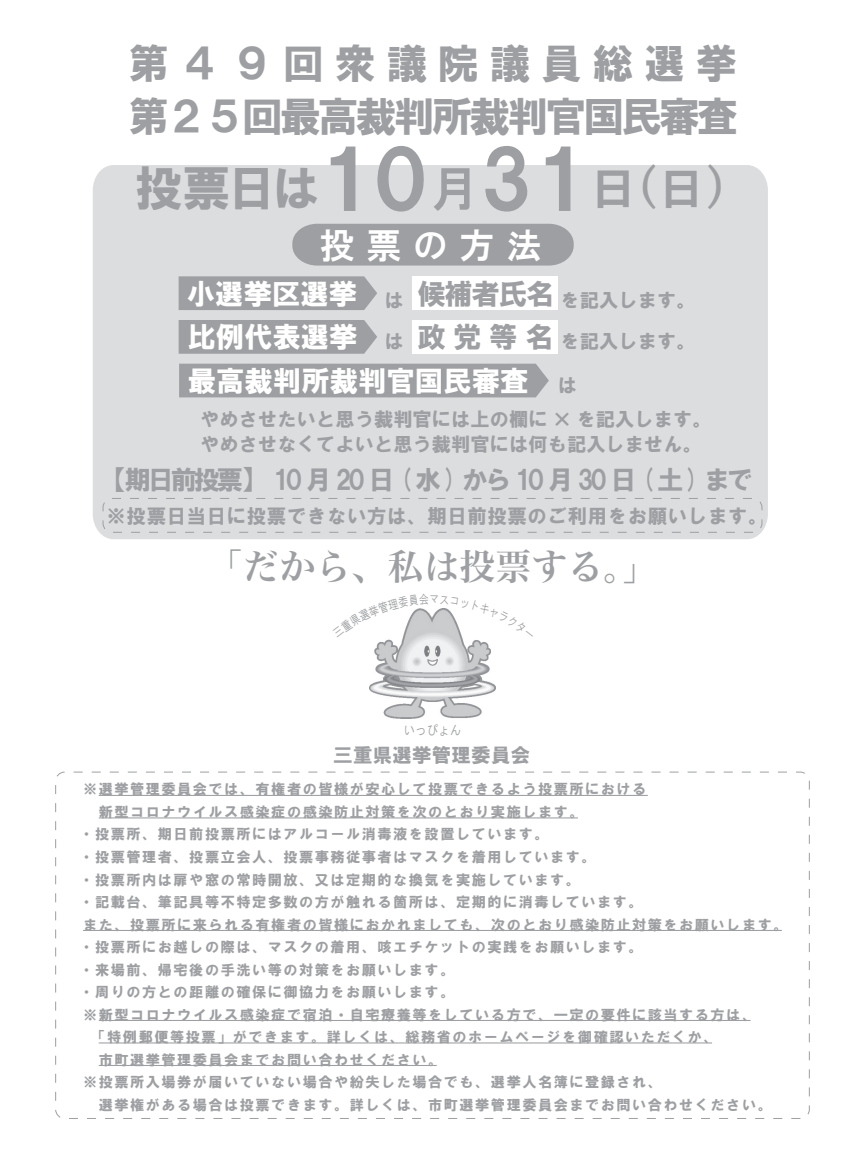
<style>
.page{position:relative;width:865px;height:1161px;background:#fff}
.page>*{position:absolute;margin:0;border:0;box-sizing:border-box;transform-origin:0 0}
.t1{font:80.03px "HGS Soei Kakugothic UB";color:#9d9fa2;scale:1.08 1}
.t2{font:48.07px "HGS Soei Kakugothic UB";color:#9d9fa2}
.t3{font:48.07px "HG Gothic E";color:#9d9fa2;scale:1.05 1}
.t4{font:47.62px "HGS Soei Presence EB";color:#9d9fa2}
.t5{font:47.62px "HG Gothic E";color:#9d9fa2}
.t6{font:40.95px "HGS Soei Kakugothic UB";letter-spacing:-.075em;color:#9d9fa2}
.t7{font:40.95px "HGS Soei Kakugothic UB";letter-spacing:.26em;color:#9d9fa2}
.t8{font:36px "Hira Min Pro N W6";color:#9d9fa2}
.t9{font:34.8px "HGP Gothic E";letter-spacing:.35em;color:#fff}
.t10{font:28.5px "HGS Soei Kakugothic UB";letter-spacing:-.005em;color:#fff}
.t11{font:28.5px "HGS Soei Kakugothic UB";letter-spacing:-.05em;color:#9d9fa2}
.t12{font:26.25px "HGS Soei Kakugothic UB";letter-spacing:-.125em;color:#9d9fa2}
.t13{font:19.73px "HGS Soei Kakugothic UB";letter-spacing:.025em;color:#9d9fa2}
.t14{font:19.5px "HGS Soei Kakugothic UB";letter-spacing:.01em;color:#9d9fa2}
.t15{font:19.27px/41.6px "HGS Soei Kakugothic UB";color:#9d9fa2}
.t16{font:14.25px "HGS Soei Kakugothic UB";letter-spacing:.1em;color:#9d9fa2}
.t17{font:14.1px "HG Gothic M";color:#9d9fa2;scale:.82 1}
.s1{font-family:"HG Gothic E";font-size:48.07px}
</style>
<div class="page">
<div style="left:93px;top:165px;width:674px;height:374px;background:#dcdddf"></div>
<div style="left:292px;top:224px;width:281px;height:42px;background:#9d9fa2"></div>
<div style="left:178px;top:276px;width:199px;height:34px;background:#9d9fa2"></div>
<div style="left:178px;top:320px;width:199px;height:34px;background:#9d9fa2"></div>
<div style="left:412px;top:320px;width:145px;height:34px;background:#fff"></div>
<img style="left:369px;top:637px;width:126px;height:81px">
<div style="left:412px;top:276px;width:145px;height:34px;background:#fff"></div>
<div style="left:179px;top:364px;width:369px;height:33px;background:#9d9fa2"></div>
<hr style="left:99px;top:795px;width:548px;height:1px;background:#9d9fa2">
<hr style="left:99px;top:817px;width:478px;height:1px;background:#9d9fa2">
<hr style="left:83px;top:930px;width:698px;height:1px;background:#9d9fa2">
<hr style="left:99px;top:1020px;width:651px;height:1px;background:#9d9fa2">
<hr style="left:99px;top:1042px;width:612px;height:1px;background:#9d9fa2">
<hr style="left:99px;top:1065px;width:337px;height:1px;background:#9d9fa2">
<div style="left:103px;top:498px;width:659px;height:35px;border:1px dashed #9d9fa2;border-radius:9px"></div>
<svg style="left:403px;top:608px;width:59px;height:29px"></svg>
<h3 class="t7" style="left:128px;top:43px;width:610px">第４９回衆議院議員総選挙</h3>
<h3 class="t6" style="left:128px;top:95px;width:611px">第２５回最高裁判所裁判官国民審査</h3>
<h1 class="t1" style="left:479px;top:139px;width:102px">31</h1>
<h1 class="t1" style="left:319px;top:139px;width:102px">10</h1>
<h3 class="t4" style="left:588px;top:162px;width:70px">（<span class="s1">日</span></h3>
<h3 class="t4" style="left:706px;top:162px;width:49px">(</h3>
<h2 class="t2" style="left:135px;top:164px;width:187px">投票日は</h2>
<h2 class="t3" style="left:428px;top:164px;width:50px">月</h2>
<h3 class="t5" style="left:657px;top:165px;width:49px">日</h3>
<h3 class="t9" style="left:319px;top:227px;width:224px">投票の方法</h3>
<h3 class="t10" style="left:187px;top:279px;width:172px">小選挙区選挙</h3>
<h3 class="t11" style="left:417px;top:322px;width:137px">政党等名</h3>
<h3 class="t11" style="left:417px;top:279px;width:138px">候補者氏名</h3>
<h3 class="t15" style="left:384px;top:279px;width:21px">はは</h3>
<h3 class="t10" style="left:187px;top:322px;width:172px">比例代表選挙</h3>
<h3 class="t15" style="left:560px;top:279px;width:136px">を記入します。を記入します。</h3>
<h3 class="t10" style="left:188px;top:366px;width:342px">最高裁判所裁判官国民審査</h3>
<h3 class="t15" style="left:200px;top:406px;width:513px;line-height:25.7px">やめさせたいと思う裁判官には上の欄に × を記入します。やめさせなくてよいと思う裁判官には何も記入しません。</h3>
<h3 class="t15" style="left:557px;top:364px;width:21px">は</h3>
<h3 class="t12" style="left:102px;top:467px;width:652px">【期日前投票】　10月20日(水)から10月30日(土)まで</h3>
<h3 class="t13" style="left:106px;top:506px;width:662px">※投票日当日に投票できない方は、期日前投票のご利用をお願いします。</h3>
<h3 class="t8" style="left:207px;top:535px;width:451px">「だから、私は投票する「。</h3>
<p class="t17" style="left:403px;top:723px;width:72px">いっぴょん</p>
<h3 class="t14" style="left:333px;top:745px;width:198px">三重県選挙管理委員会</h3>
<p class="t16" style="left:83px;top:782px;width:564px">※選挙管理委員会では、有権者の皆様が安心して投票できるよう投票所における</p>
<p class="t16" style="left:99px;top:805px;width:486px">新型コロナウイルス感染症の感染防止対策を次のとおり実施します。</p>
<p class="t16" style="left:79px;top:827px;width:470px">・投票所、期日前投票所にはアルコール消毒液を設置しています。</p>
<p class="t16" style="left:79px;top:850px;width:517px">・投票管理者、投票立会人、投票事務従事者はマスクを着用しています。</p>
<p class="t16" style="left:79px;top:872px;width:502px">・投票所内は扉や窓の常時開放、又は定期的な換気を実施しています。</p>
<p class="t16" style="left:79px;top:895px;width:564px">・記載台、筆記具等不特定多数の方が触れる箇所は、定期的に消毒しています。</p>
<p class="t16" style="left:83px;top:917px;width:705px">また、投票所に来られる有権者の皆様におかれましても、次のとおり感染防止対策をお願いします。</p>
<p class="t16" style="left:79px;top:940px;width:564px">・投票所にお越しの際は、マスクの着用、咳エチケットの実践をお願いします。</p>
<p class="t16" style="left:79px;top:962px;width:376px">・来場前、帰宅後の手洗い等の対策をお願いします。</p>
<p class="t16" style="left:79px;top:985px;width:376px">・周りの方との距離の確保に御協力をお願いします。</p>
<p class="t16" style="left:83px;top:1007px;width:674px">※新型コロナウイルス感染症で宿泊・自宅療養等をしている方で、一定の要件に該当する方は、</p>
<p class="t16" style="left:92px;top:1030px;width:627px">「特例郵便等投票」ができます。詳しくは、総務省のホームページを御確認いただくか、</p>
<p class="t16" style="left:99px;top:1052px;width:345px">市町選挙管理委員会までお問い合わせください。</p>
<p class="t16" style="left:83px;top:1075px;width:580px">※投票所入場券が届いていない場合や紛失した場合でも、選挙人名簿に登録され、</p>
<p class="t16" style="left:83px;top:1097px;width:690px">　選挙権がある場合は投票できます。詳しくは、市町選挙管理委員会までお問い合わせください。</p>
</div>
